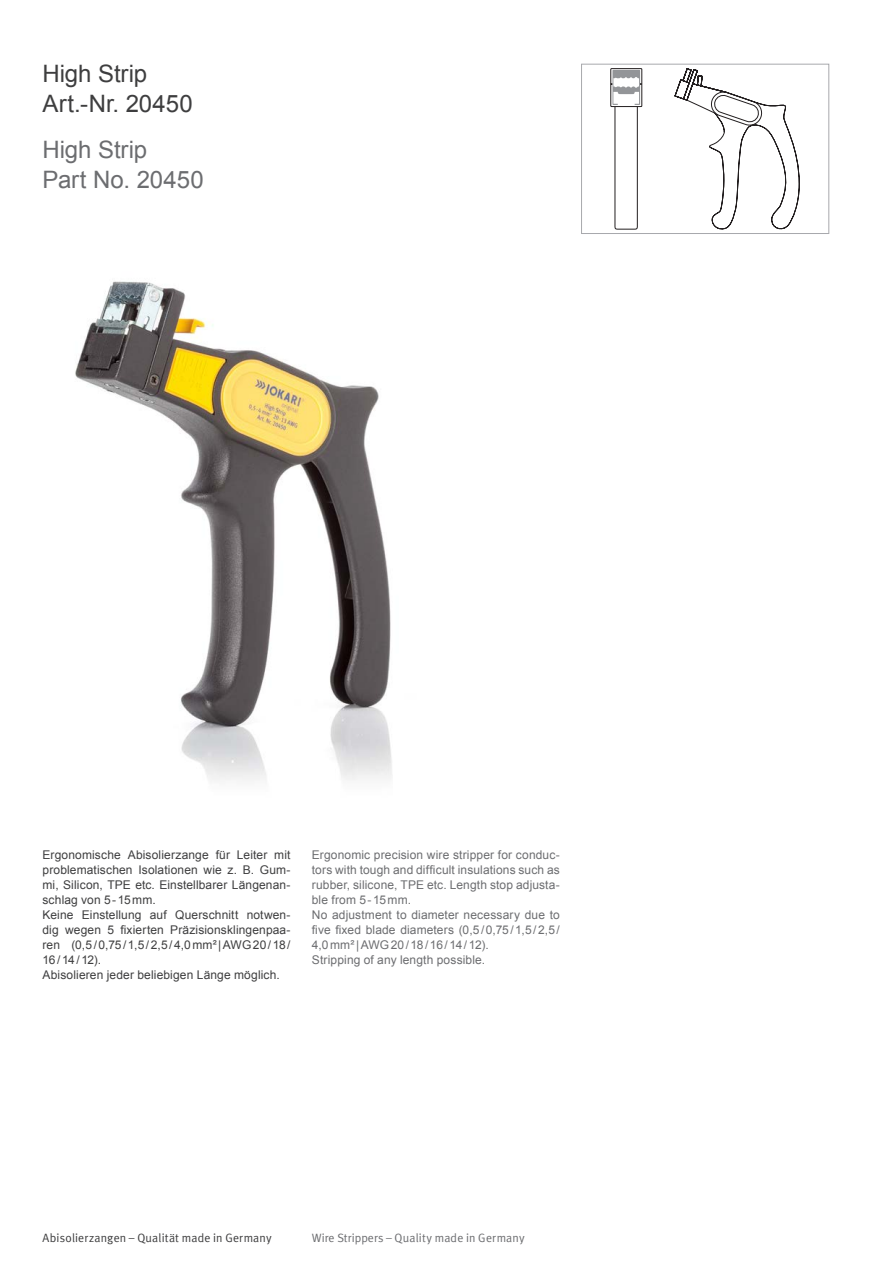
<style>
.page{position:relative;width:893px;height:1263px;background:#fff}
.page>*{position:absolute;margin:0;border:0;box-sizing:border-box;transform-origin:0 0}
.t1{font:24px/29.7px "Arial";letter-spacing:-.005em;color:#3e3e3f}
.t2{font:24px/29.7px "Arial";letter-spacing:-.005em;color:#6c6d70}
.t3{font:12px/15px "Arial";letter-spacing:.01em;color:#3e3e3f}
.t4{font:12px/15px "Arial";letter-spacing:.01em;color:#6c6d70}
.t5{font:12px "Meta Plus Normal";letter-spacing:.015em;color:#3e3e3f}
.t6{font:12px "Meta Plus Normal";letter-spacing:.01em;color:#6c6d70}
</style>
<div class="page">
<img style="left:75px;top:281px;width:317px;height:500px">
<svg style="left:674px;top:69px;width:126px;height:161px"></svg>
<div style="left:610px;top:68px;width:32px;height:39px;border:1px solid #231f20"></div>
<svg style="left:611px;top:70px;width:31px;height:160px"></svg>
<div style="left:581px;top:64px;width:248px;height:170px;border:1px solid #a8a9ad"></div>
<h1 class="t1" style="left:43px;top:59px;width:151px">High Strip<br>Art.-Nr. 20450</h1>
<h1 class="t2" style="left:43px;top:135px;width:162px">High Strip<br>Part No. 20450</h1>
<p class="t3" style="left:43px;top:848px;width:250px">Ergonomische Abisolierzange für Leiter mit problematischen Isolationen wie z. B. Gum&shy;mi, Silicon, TPE etc. Einstellbarer Längenan&shy;schlag von 5 - 1 5 mm.<br>Keine Einstellung auf Querschnitt notwen&shy;dig wegen 5 fixierten Präzisionsklingenpaa&shy;ren (0,5/0,75/1,5/2,5/4,0mm²|AWG20/18/ 16/14/12).<br>Abisolieren jeder beliebigen Länge möglich.</p>
<p class="t4" style="left:312px;top:848px;width:250px">Ergonomic precision wire stripper for conduc&shy;tors with tough and difficult insulations such as rubber, silicone, TPE etc. Length stop adjusta&shy;ble from 5-15mm.<br>No adjustment to diameter necessary due to five fixed blade diameters (0,5/0,75 /1 ,5 /2,5 / 4,0mm²|AWG20/18/16/14/12).<br>Stripping of any length possible.</p>
<p class="t5" style="left:43px;top:1231px;width:231px">Abisolierzangen – Qualität made in Germany</p>
<p class="t6" style="left:312px;top:1231px;width:214px">Wire Strippers – Quality made in Germany</p>
</div>
